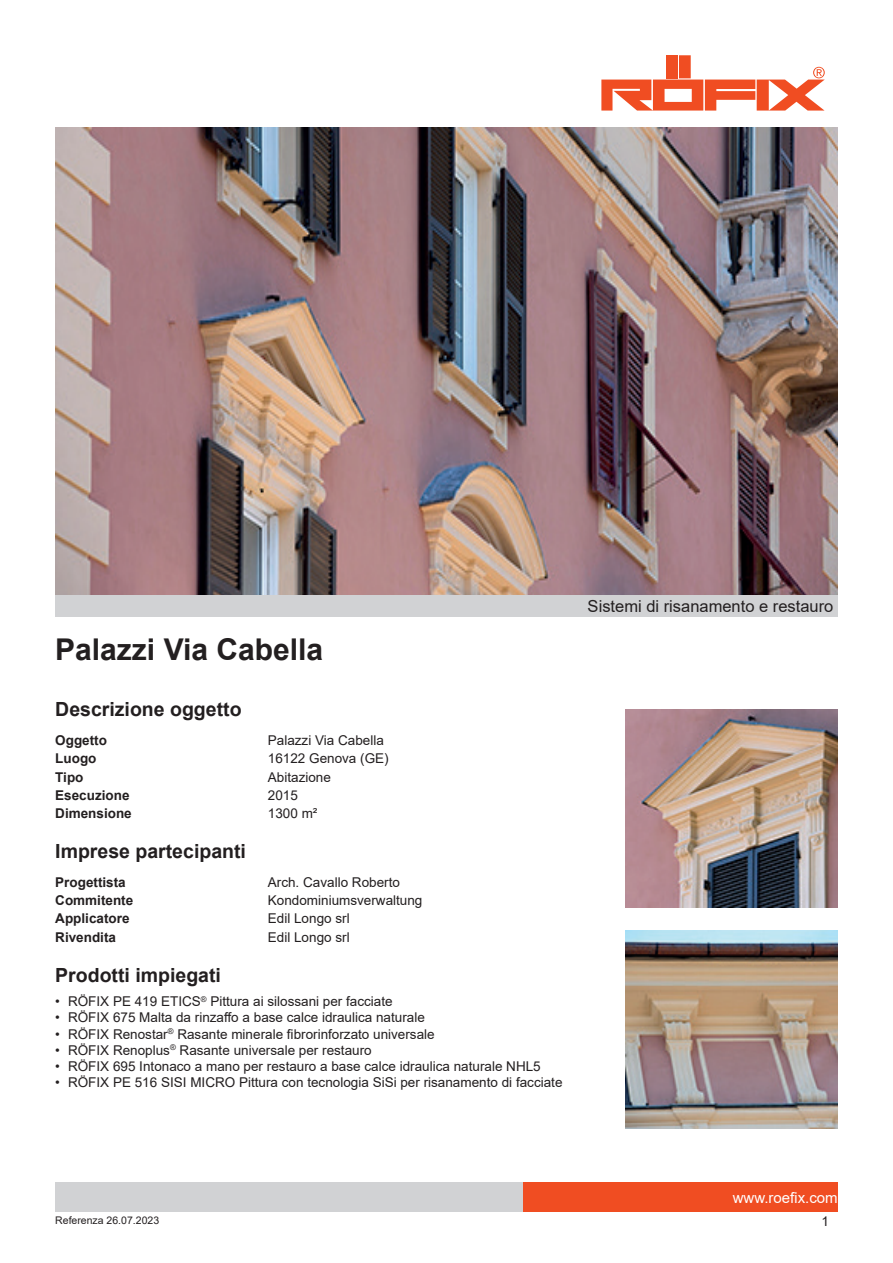
<style>
.page{position:relative;width:893px;height:1263px;background:#fff}
.page>*{position:absolute;margin:0;border:0;box-sizing:border-box;transform-origin:0 0}
.t1{font:700 30px "Arial";color:#231f20}
.t2{font:700 19.5px "Arial";color:#231f20}
.t3{font:16.5px "Arial";color:#231f20}
.t4{font:15px "Arial";color:#fff}
.t5{font:13.5px "Arial";color:#231f20}
.t6{font:700 13.5px "Arial";color:#231f20}
.t7{font:10.5px "Arial";color:#231f20}
</style>
<div class="page">
<div style="left:523px;top:1182px;width:315px;height:30px;background:#f04d22"></div>
<div style="left:55px;top:1182px;width:468px;height:30px;background:#d1d2d4"></div>
<div style="left:679px;top:55px;width:12px;height:23px;background:#f04d22"></div>
<div style="left:666px;top:55px;width:11px;height:23px;background:#f04d22"></div>
<svg style="left:601px;top:67px;width:224px;height:44px"></svg>
<img style="left:55px;top:128px;width:783px;height:467px">
<div style="left:55px;top:595px;width:783px;height:22px;background:#d1d2d4"></div>
<img style="left:625px;top:710px;width:213px;height:197px">
<img style="left:625px;top:931px;width:213px;height:197px">
<h1 class="t1" style="left:55px;top:628px;width:269px">Palazzi Via Cabella</h1>
<h2 class="t2" style="left:55px;top:696px;width:188px">Descrizione oggetto</h2>
<p class="t6" style="left:55px;top:731px;width:53px">Oggetto</p>
<p class="t5" style="left:268px;top:731px;width:118px">Palazzi Via Cabella</p>
<p class="t6" style="left:55px;top:749px;width:43px">Luogo</p>
<p class="t5" style="left:268px;top:749px;width:122px">16122 Genova (GE)</p>
<p class="t6" style="left:55px;top:767px;width:30px">Tipo</p>
<p class="t5" style="left:268px;top:768px;width:65px">Abitazione</p>
<p class="t6" style="left:55px;top:786px;width:76px">Esecuzione</p>
<p class="t5" style="left:268px;top:786px;width:32px">2015</p>
<p class="t6" style="left:55px;top:804px;width:78px">Dimensione</p>
<p class="t5" style="left:268px;top:804px;width:51px">1300 m²</p>
<h2 class="t2" style="left:55px;top:837px;width:192px">Imprese partecipanti</h2>
<p class="t6" style="left:55px;top:872px;width:72px">Progettista</p>
<p class="t5" style="left:268px;top:873px;width:134px">Arch. Cavallo Roberto</p>
<p class="t6" style="left:55px;top:891px;width:80px">Commitente</p>
<p class="t5" style="left:268px;top:891px;width:156px">Kondominiumsverwaltung</p>
<p class="t6" style="left:55px;top:909px;width:76px">Applicatore</p>
<p class="t5" style="left:268px;top:909px;width:83px">Edil Longo srl</p>
<p class="t6" style="left:55px;top:927px;width:62px">Rivendita</p>
<p class="t5" style="left:268px;top:928px;width:83px">Edil Longo srl</p>
<h2 class="t2" style="left:55px;top:961px;width:167px">Prodotti impiegati</h2>
<p class="t5" style="left:55px;top:992px;width:339px">• RÖFIX PE 419 ETICS<sup>®</sup> Pittura ai silossani per facciate</p>
<p class="t5" style="left:55px;top:1008px;width:371px">• RÖFIX 675 Malta da rinzaffo a base calce idraulica naturale</p>
<p class="t5" style="left:55px;top:1024px;width:381px">• RÖFIX Renostar<sup>®</sup> Rasante minerale fibrorinforzato universale</p>
<p class="t5" style="left:55px;top:1041px;width:318px">• RÖFIX Renoplus<sup>®</sup> Rasante universale per restauro</p>
<p class="t5" style="left:55px;top:1057px;width:487px">• RÖFIX 695 Intonaco a mano per restauro a base calce idraulica naturale NHL5</p>
<p class="t5" style="left:55px;top:1073px;width:509px">• RÖFIX PE 516 SISI MICRO Pittura con tecnologia SiSi per risanamento di facciate</p>
<p class="t3" style="left:588px;top:595px;width:247px">Sistemi di risanamento e restauro</p>
<p class="t7" style="left:55px;top:1213px;width:105px">Referenza 26.07.2023</p>
<p class="t4" style="left:733px;top:1187px;width:107px">www.roefix.com</p>
<p class="t5" style="left:821px;top:1212px;width:9px">1</p>
</div>
